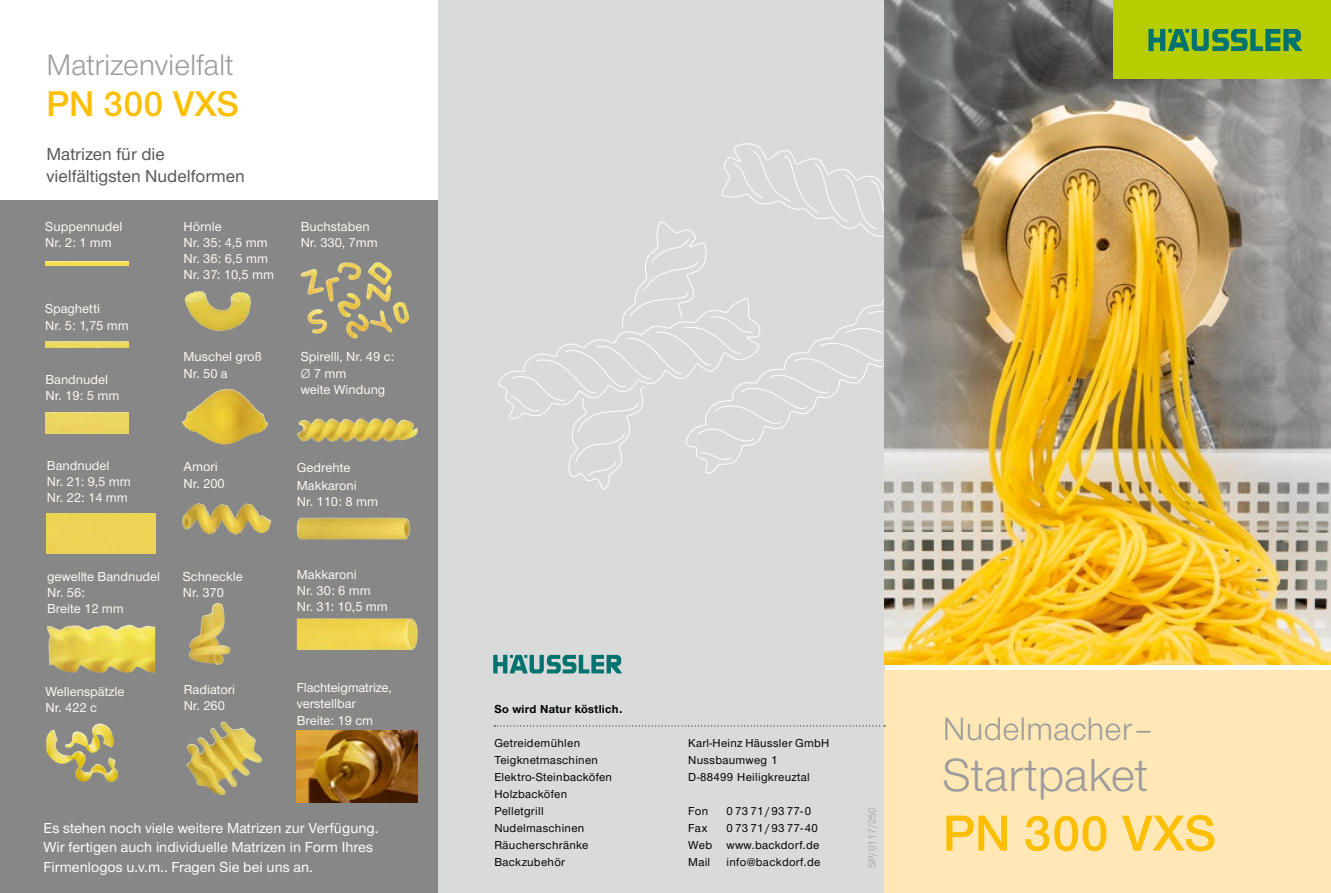
<style>
.page{position:relative;width:1331px;height:893px;background:#fff}
.page>*{position:absolute;margin:0;border:0;box-sizing:border-box;transform-origin:0 0}
.t1{font:52.5px "Nimbus San Nov Sem Bol";color:#fcbf00}
.t2{font:48px "Nimbus San Nov";color:#9c9c9d}
.t3{font:37.05px "Nimbus San Nov Sem Bol";color:#fcbf00}
.t4{font:33.45px "Nimbus San Nov";color:#9c9c9d}
.t5{font:30.75px "Nimbus San Nov";color:#9c9c9d}
.t6{font:500 18px/22.5px "Nimbus San Nov";color:#565655}
.t7{font:500 15px/19.5px "Nimbus San Nov";color:#fff}
.t8{font:500 13.5px/16.2px "Nimbus San Nov";color:#fffaf3}
.t9{font:500 12px/17px "Nimbus San Nov";letter-spacing:.025em;color:#000}
.t10{font:700 12px "Nimbus San Nov";letter-spacing:.025em;color:#000}
.t11{font:10.5px "Nimbus San Nov";color:#9c9c9d}
.s1{font-weight:400}
</style>
<div class="page">
<div style="left:438px;top:0;width:446px;height:893px;background:#d9dada"></div>
<svg style="left:498px;top:143px;width:386px;height:347px"></svg>
<img style="left:884px;top:0;width:447px;height:665px">
<div style="left:884px;top:671px;width:447px;height:222px;background:#ffe8b6"></div>
<div style="left:1113px;top:0;width:218px;height:78px;background:#b6cd00"></div>
<svg style="left:1148px;top:29px;width:154px;height:22px"></svg>
<svg style="left:493px;top:655px;width:129px;height:18px"></svg>
<div style="left:0;top:201px;width:438px;height:692px;background:#868786"></div>
<img style="left:297px;top:618px;width:121px;height:32px">
<img style="left:46px;top:412px;width:83px;height:21px">
<img style="left:46px;top:724px;width:72px;height:58px">
<img style="left:45px;top:262px;width:83px;height:4px">
<img style="left:297px;top:518px;width:113px;height:22px">
<div style="left:47px;top:514px;width:108px;height:39px;background:#edd355"></div>
<img style="left:297px;top:730px;width:121px;height:73px">
<img style="left:300px;top:262px;width:110px;height:77px">
<svg style="left:494px;top:725px;width:391px;height:1px"></svg>
<img style="left:47px;top:625px;width:108px;height:48px">
<img style="left:297px;top:418px;width:121px;height:24px">
<img style="left:45px;top:341px;width:84px;height:7px">
<img style="left:182px;top:503px;width:89px;height:32px">
<img style="left:186px;top:722px;width:76px;height:73px">
<img style="left:185px;top:291px;width:66px;height:40px">
<img style="left:188px;top:603px;width:43px;height:62px">
<img style="left:182px;top:389px;width:86px;height:56px">
<h3 class="t5" style="left:47px;top:47px;width:189px">Matrizenvielfalt</h3>
<h3 class="t3" style="left:47px;top:82px;width:194px">PN 300 VXS</h3>
<h3 class="t6" style="left:47px;top:142px;width:200px">Matrizen für die vielfältigsten Nudelformen</h3>
<p class="t8" style="left:45px;top:218px;width:79px">Suppennudel<br>Nr. 2: 1 mm</p>
<p class="t8" style="left:45px;top:301px;width:85px">Spaghetti<br>Nr. 5: 1,75 mm</p>
<p class="t8" style="left:45px;top:371px;width:75px">Bandnudel<br>Nr. 19: 5 mm</p>
<p class="t8" style="left:184px;top:218px;width:92px">Hörnle<br>Nr. 35: 4,5 mm<br>Nr. 36: 6,5 mm<br>Nr. 37: 10,5 mm</p>
<p class="t8" style="left:184px;top:349px;width:80px">Muschel groß<br>Nr. 50 a</p>
<p class="t8" style="left:301px;top:218px;width:79px">Buchstaben<br>Nr. 330, 7mm</p>
<p class="t8" style="left:301px;top:349px;width:95px">Spirelli, Nr. 49 c:<br><span class="s1">Ø</span> 7 mm<br>weite Windung</p>
<p class="t8" style="left:47px;top:457px;width:85px">Bandnudel<br>Nr. 21: 9,5 mm<br>Nr. 22: 14 mm</p>
<p class="t8" style="left:184px;top:459px;width:43px">Amori<br>Nr. 200</p>
<p class="t8" style="left:297px;top:458px;width:62px;line-height:18px">Gedrehte<br>Makkaroni</p>
<p class="t8" style="left:297px;top:494px;width:83px">Nr. 110: 8 mm</p>
<p class="t8" style="left:47px;top:568px;width:115px">gewellte Bandnudel<br>Nr. 56:<br>Breite 12 mm</p>
<p class="t8" style="left:297px;top:566px;width:93px">Makkaroni<br>Nr. 30: 6 mm<br>Nr. 31: 10,5 mm</p>
<p class="t8" style="left:183px;top:568px;width:62px">Schneckle<br>Nr. 370</p>
<p class="t8" style="left:45px;top:683px;width:81px">Wellenspätzle<br>Nr. 422 c</p>
<p class="t8" style="left:297px;top:679px;width:96px">Flachteigmatrize, verstellbar<br>Breite: 19 cm</p>
<p class="t8" style="left:184px;top:681px;width:53px">Radiatori<br>Nr. 260</p>
<p class="t7" style="left:44px;top:818px;width:336px">Es stehen noch viele weitere Matrizen zur Verfügung.<br>Wir fertigen auch individuelle Matrizen in Form Ihres<br>Firmenlogos u.v.m.. Fragen Sie bei uns an.</p>
<p class="t10" style="left:494px;top:702px;width:130px">So wird Natur köstlich.</p>
<p class="t9" style="left:494px;top:734px;width:119px">Getreidemühlen<br>Teigknetmaschinen<br>Elektro-Steinbacköfen<br>Holzbacköfen<br>Pelletgrill<br>Nudelmaschinen<br>Räucherschränke<br>Backzubehör</p>
<p class="t9" style="left:688px;top:734px;width:143px">Karl-Heinz Häussler GmbH<br>Nussbaumweg 1<br>D-88499 Heiligkreuztal</p>
<p class="t9" style="left:688px;top:802px;width:22px">Fon</p>
<p class="t9" style="left:726px;top:802px;width:86px">07371/9377-0</p>
<p class="t9" style="left:688px;top:819px;width:20px">Fax</p>
<p class="t9" style="left:688px;top:819px;width:133px;text-indent:38px">07371/9377-40<br>Web www.backdorf.de<br>Mail</p>
<p class="t9" style="left:726px;top:853px;width:95px">info@backdorf.de</p>
<p class="t11" style="left:866px;top:868px;width:63px;rotate:-90deg">SP/0117/250</p>
<h3 class="t4" style="left:943px;top:710px;width:211px">Nudelmacher–</h3>
<h2 class="t2" style="left:943px;top:748px;width:207px">Startpaket</h2>
<h1 class="t1" style="left:943px;top:803px;width:275px">PN 300 VXS</h1>
</div>
